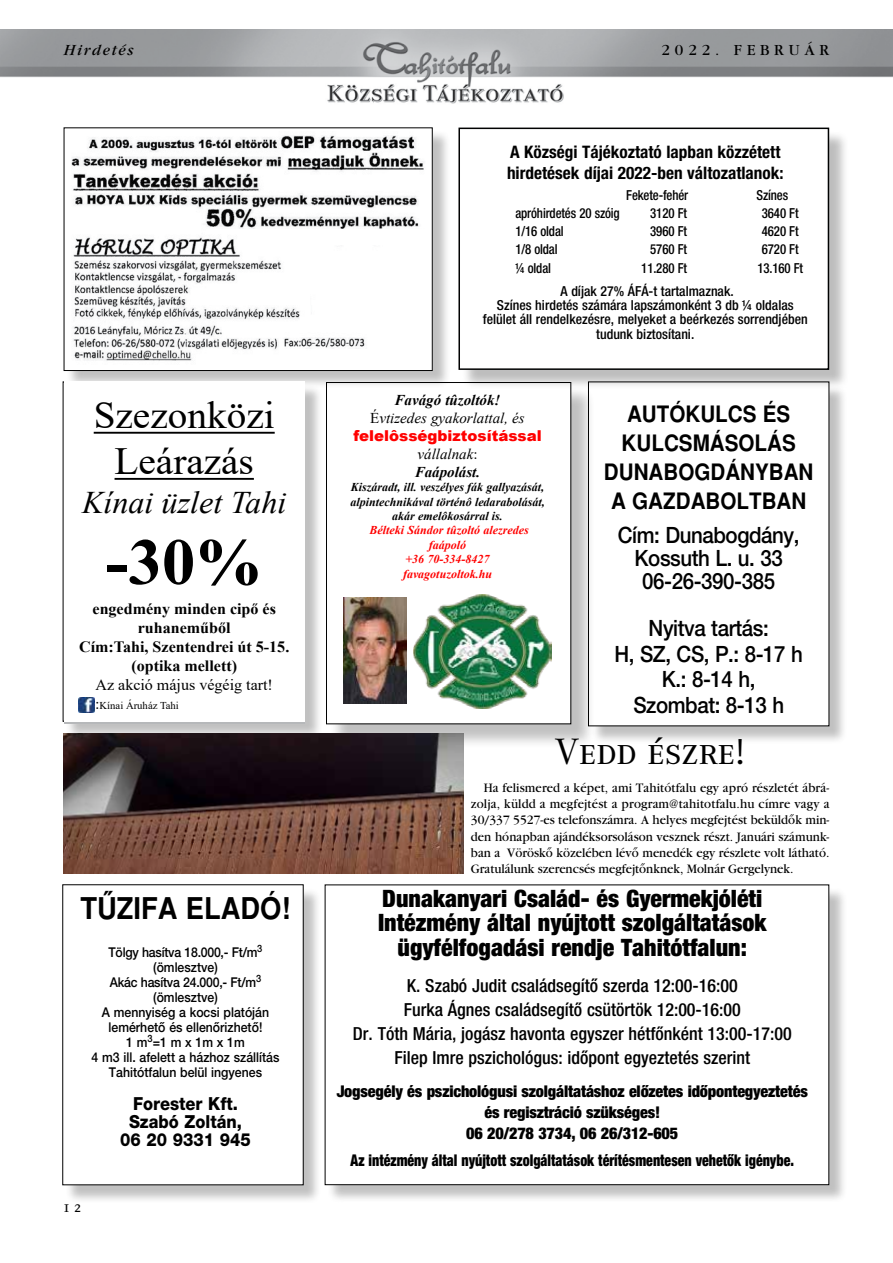
<style>
.page{position:relative;width:893px;height:1263px;background:#fff}
.page>*{position:absolute;margin:0;border:0;box-sizing:border-box;transform-origin:0 0}
.t1{font:700 65.55px "Times New Roman";color:#000}
.t2{font:38.4px/46.2px "Times New Roman";color:#000;text-align:center}
.t3{font:38.1px "Corpo ASC Reg H";color:#000}
.t4{font:italic 31.5px "Times New Roman";color:#000}
.t5{font:30px "Helvetica H Bold";color:#000;scale:.91 1}
.t6{font:24px/24.2px "Helvetica Cond H Black";color:#000;text-align:center}
.t7{font:22.65px/29px "Helvetica H Bold";color:#000;text-align:center;scale:.91 1}
.t8{font:22.5px/26px "Helvetica H Medium";letter-spacing:-.02em;color:#000;text-align:center;scale:.91 1}
.t9{font:18px/24.2px "Helvetica Cond H Med";color:#000;text-align:center}
.t10{font:18px/18px "Helvetica H Heavy";color:#000;text-align:center;scale:.91 1}
.t11{font:17.25px/20.1px "Helvetica Cond H Bold";color:#000}
.t12{font:16.2px/21px "Helvetica Cond H Black";letter-spacing:-.01em;color:#000;text-align:center}
.t13{font:16.2px "Helvetica Cond H Black";letter-spacing:-.01em;color:#000;scale:.86 1}
.t14{font:16.2px "Garamond Book Hun";letter-spacing:.3em;color:#000}
.t15{font:16.2px "Garamond Book Italic Hun";letter-spacing:.1em;color:#000}
.t16{font:16.2px "Corpo ASC Reg H";color:#000}
.t17{font:700 15.75px/18.9px "Times New Roman";color:#000;text-align:center}
.t18{font:15.75px "Times New Roman";color:#000}
.t19{font:italic 15px/18px "Times New Roman";color:#000;text-align:center}
.t20{font:900 15px "Arial";color:#f00}
.t21{font:italic 700 15px/18px "Times New Roman";color:#000}
.t22{font:13.8px/14.2px "Helvetica Cond H Med";color:#000;text-align:center}
.t23{font:13.8px "Helvetica Cond H Med";color:#000;scale:.93 1}
.t24{font:13.5px/16.2px "Garamond Book Hun";letter-spacing:-.005em;color:#000;text-align:justify;scale:.95 1}
.t25{font:13.5px/15px "Helvetica H Medium";color:#000;text-align:center;scale:.91 1}
.t26{font:italic 700 12px/14.4px "Times New Roman";color:#000;text-align:center}
.t27{font:italic 700 12px/14.4px "Times New Roman";color:#f00;text-align:center}
.t28{font:10.5px "Times New Roman";color:#000}
.s1{font-size:15.75px}
.s2{font-weight:700}
.s3{font-style:normal}
.s4{font-weight:400}
.s5{font-weight:400;font-style:normal}
</style>
<div class="page">
<img style="left:0;top:30px;width:892px;height:74px">
<hr style="left:892px;top:0;width:1px;height:1263px;background:#d7c79e">
<div style="left:327px;top:887px;width:521px;height:317px;background:#000;opacity:.25"></div>
<div style="left:325px;top:885px;width:504px;height:300px;background:#fff"></div>
<div style="left:325px;top:884px;width:504px;height:301px;border:1px solid #000"></div>
<div style="left:591px;top:384px;width:257px;height:361px;background:#000;opacity:.25"></div>
<div style="left:588px;top:382px;width:241px;height:344px;background:#fff"></div>
<div style="left:65px;top:887px;width:257px;height:317px;background:#000;opacity:.25"></div>
<div style="left:63px;top:885px;width:240px;height:300px;background:#fff"></div>
<div style="left:65px;top:384px;width:258px;height:357px;background:#000;opacity:.25"></div>
<div style="left:329px;top:385px;width:267px;height:363px;background:#000;opacity:.25"></div>
<div style="left:326px;top:382px;width:245px;height:342px;background:#fff"></div>
<div style="left:326px;top:382px;width:245px;height:342px;border:1px solid #000"></div>
<img style="left:343px;top:598px;width:64px;height:106px">
<img style="left:413px;top:594px;width:139px;height:114px">
<img style="left:64px;top:733px;width:399px;height:141px">
<div style="left:66px;top:130px;width:385px;height:259px;background:#000;opacity:.25"></div>
<div style="left:64px;top:128px;width:368px;height:242px;background:#fff"></div>
<img style="left:71px;top:135px;width:353px;height:226px">
<div style="left:64px;top:128px;width:369px;height:243px;border:1px solid #000"></div>
<div style="left:461px;top:130px;width:388px;height:260px;background:#000;opacity:.26"></div>
<div style="left:458px;top:128px;width:371px;height:242px;background:#fff;border:2px solid #000101"></div>
<div style="left:64px;top:381px;width:241px;height:341px;background:#fff"></div>
<svg style="left:94px;top:432px;width:181px;height:2px"></svg>
<svg style="left:115px;top:478px;width:139px;height:2px"></svg>
<img style="left:79px;top:697px;width:15px;height:16px">
<p class="t15" style="left:64px;top:41px;width:71px">Hirdetés</p>
<p class="t14" style="left:662px;top:40px;width:169px">2022. FEBRUÁR</p>
<h2 class="t2" style="left:94px;top:390px;width:182px">Szezonközi<br>Leárazás</h2>
<h3 class="t4" style="left:82px;top:481px;width:206px">Kínai üzlet Tahi</h3>
<h1 class="t1" style="left:106px;top:516px;width:158px">-30%</h1>
<p class="t17" style="left:79px;top:618px;width:212px">ruhaneműből<br>Cím:Tahi, Szentendrei út 5-15. (optika mellett)</p>
<p class="t18" style="left:95px;top:673px;width:179px">Az akció május végéig tart!</p>
<p class="t28" style="left:95px;top:698px;width:85px"><span class="s1">:</span>Kínai Áruház Tahi</p>
<p class="t17" style="left:93px;top:599px;width:185px">engedmény minden cipő és</p>
<h3 class="t5" style="left:80px;top:891px;width:233px">TÛZIFA ELADÓ!</h3>
<p class="t25" style="left:92px;top:945px;width:208px">Tölgy hasítva 18.000,- Ft/m<sup>3 </sup>(ömlesztve)<br>Akác hasítva 24.000,- Ft/m<sup>3 </sup>(ömlesztve)<br>A mennyiség a kocsi platóján lemérhetô és ellenôrizhetô!<br>1 m<sup>3</sup>=1 m x 1m x 1m<br>4 m3 ill. afelett a házhoz szállítás<br>Tahitótfalun belül ingyenes</p>
<h3 class="t10" style="left:120px;top:1095px;width:145px">Forester Kft.<br>Szabó Zoltán,<br>06 20 9331 945</h3>
<p class="t16" style="left:64px;top:1197px;width:19px">1 2</p>
<p class="t11" style="left:507px;top:142px;width:278px">A Községi Tájékoztató lapban közzétett hirdetések díjai 2022-ben változatlanok:</p>
<p class="t23" style="left:626px;top:187px;width:68px">Fekete-fehér</p>
<p class="t23" style="left:757px;top:187px;width:36px">Színes</p>
<p class="t23" style="left:515px;top:205px;width:114px">apróhirdetés 20 szóig</p>
<p class="t23" style="left:650px;top:205px;width:41px">3120 Ft</p>
<p class="t23" style="left:762px;top:205px;width:41px">3640 Ft</p>
<p class="t23" style="left:515px;top:224px;width:53px">1/16 oldal</p>
<p class="t23" style="left:650px;top:224px;width:41px">3960 Ft</p>
<p class="t23" style="left:762px;top:224px;width:41px">4620 Ft</p>
<p class="t23" style="left:515px;top:242px;width:47px">1/8 oldal</p>
<p class="t23" style="left:650px;top:242px;width:41px">5760 Ft</p>
<p class="t23" style="left:762px;top:242px;width:41px">6720 Ft</p>
<p class="t23" style="left:515px;top:260px;width:40px">¼ oldal</p>
<p class="t23" style="left:641px;top:260px;width:51px">11.280 Ft</p>
<p class="t23" style="left:757px;top:260px;width:51px">13.160 Ft</p>
<p class="t22" style="left:483px;top:284px;width:326px">A díjak 27% ÁFÁ-t tartalmaznak.<br>Színes hirdetés számára lapszámonként 3 db ¼ oldalas felület áll rendelkezésre, melyeket a beérkezés sorrendjében tudunk biztosítani.</p>
<p class="t19" style="left:370px;top:390px;width:156px"><span class="s2">Favágó tûzoltók!<br></span><span class="s3">É</span>vtizedes gyakorlattal, és</p>
<p class="t20" style="left:353px;top:424px;width:190px">felelôsségbiztosítással</p>
<p class="t21" style="left:415px;top:444px;width:67px"><span class="s4">vállalnak</span><span class="s5">:<br></span>Faápolást.</p>
<p class="t26" style="left:350px;top:480px;width:196px">Kiszáradt, ill. veszélyes fák gallyazását, alpintechnikával történô ledarabolását, akár emelôkosárral is.</p>
<p class="t27" style="left:370px;top:523px;width:161px">Bélteki Sándor tûzoltó alezredes faápoló<br>+36 70-334-8427 favagotuzoltok.hu</p>
<h3 class="t7" style="left:604px;top:400px;width:232px">AUTÓKULCS ÉS<br>KULCSMÁSOLÁS<br>DUNABOGDÁNYBAN<br>A GAZDABOLTBAN</h3>
<h3 class="t8" style="left:618px;top:523px;width:201px;line-height:23px">Cím: Dunabogdány,<br>Kossuth L. u. 33<br>06-26-390-385</h3>
<h3 class="t8" style="left:615px;top:615px;width:208px">Nyitva tartás:<br>H, SZ, CS, P.: 8-17 h<br>K.: 8-14 h,<br>Szombat: 8-13 h</h3>
<h3 class="t3" style="left:555px;top:730px;width:192px">Vedd észre!</h3>
<p class="t24" style="left:471px;top:780px;width:379px;text-indent:13px">Ha felismered a képet, ami Tahitótfalu egy apró részletét ábrá&shy;zolja, küldd a megfejtést a program@tahitotfalu.hu címre vagy a 30/337 5527-es telefonszámra. A helyes megfejtést beküldôk min&shy;den hónapban ajándéksorsoláson vesznek részt. Januári számunk&shy;ban a Vöröskô közelében lévô menedék egy részlete volt látható.<br>Gratulálunk szerencsés megfejtônknek, Molnár Gergelynek.</p>
<h3 class="t6" style="left:378px;top:887px;width:390px">Dunakanyari Család- és Gyermekjóléti<br>Intézmény által nyújtott szolgáltatások ügyfélfogadási rendje Tahitótfalun:</h3>
<h3 class="t9" style="left:353px;top:973px;width:440px">K. Szabó Judit családsegítô szerda 12:00-16:00<br>Furka Ágnes családsegítô csütörtök 12:00-16:00<br>Dr. Tóth Mária, jogász havonta egyszer hétfônként 13:00-17:00<br>Filep Imre pszichológus: idôpont egyeztetés szerint</h3>
<p class="t12" style="left:337px;top:1081px;width:473px">Jogsegély és pszichológusi szolgáltatáshoz elôzetes idôpontegyeztetés és regisztráció szükséges!<br>06 20/278 3734, 06 26/312-605</p>
<p class="t13" style="left:351px;top:1151px;width:517px">Az intézmény által nyújtott szolgáltatások térítésmentesen vehetôk igénybe.</p>
</div>
